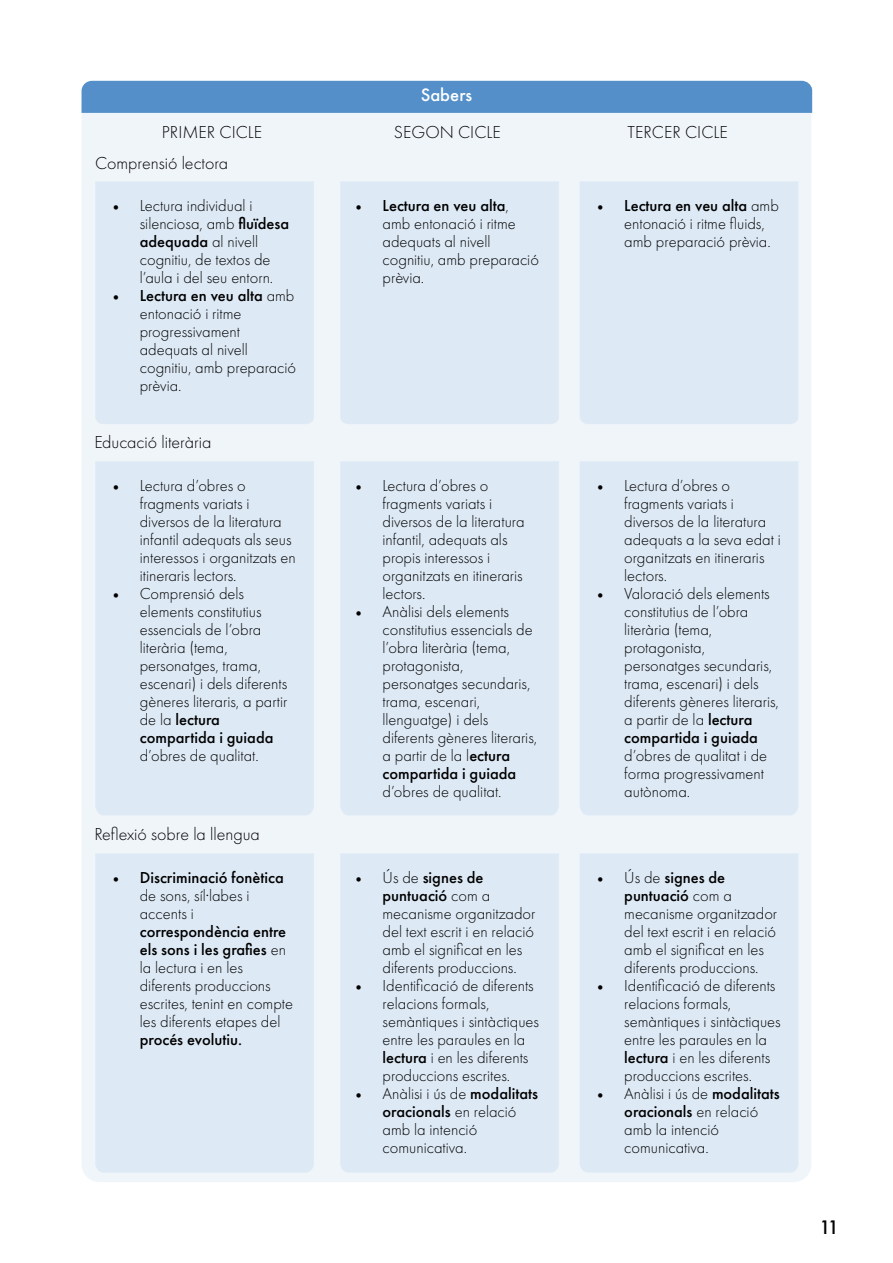
<style>
.page{position:relative;width:893px;height:1263px;background:#fff}
.page>*{position:absolute;margin:0;border:0;box-sizing:border-box;transform-origin:0 0}
.t1{font:300 18px "Futura PT";color:#000}
.t2{font:500 18px "Futura";color:#000}
.t3{font:300 16.5px/18px "Futura PT";color:#000}
.t4{font:500 16.5px "Futura PT";color:#000}
.t5{font:500 16.5px "Futura";color:#fff}
.s1{font-family:"Minion Pro";font-weight:400}
.s2{font-weight:500}
</style>
<div class="page">
<div style="left:82px;top:86px;width:729px;height:1096px;background:#f0f5fa;border-radius:18px"></div>
<div style="left:82px;top:81px;width:730px;height:32px;background:#548fc9"></div>
<div style="left:95px;top:181px;width:219px;height:243px;background:#dde9f5"></div>
<div style="left:95px;top:461px;width:219px;height:354px;background:#dde9f5"></div>
<div style="left:95px;top:853px;width:219px;height:319px;background:#dde9f5"></div>
<div style="left:340px;top:181px;width:219px;height:243px;background:#dde9f5"></div>
<div style="left:340px;top:461px;width:219px;height:354px;background:#dde9f5"></div>
<div style="left:340px;top:853px;width:219px;height:319px;background:#dde9f5"></div>
<div style="left:580px;top:181px;width:218px;height:243px;background:#dde9f5"></div>
<div style="left:580px;top:461px;width:218px;height:354px;background:#dde9f5"></div>
<div style="left:580px;top:854px;width:218px;height:318px;background:#dde9f5"></div>
<p class="t5" style="left:421px;top:84px;width:53px">Sabers</p>
<p class="t1" style="left:162px;top:122px;width:102px">PRIMER CICLE</p>
<p class="t1" style="left:394px;top:122px;width:109px">SEGON CICLE</p>
<p class="t1" style="left:628px;top:122px;width:102px">TERCER CICLE</p>
<p class="t1" style="left:95px;top:153px;width:134px">Comprensió lectora</p>
<p class="t3" style="left:140px;top:197px;width:151px;text-indent:-27px"><span class="s1">•</span> Lectura individual i silenciosa, amb <span class="s2">fluïdesa adequada</span> al nivell cognitiu, de textos de l’aula i del seu entorn.</p>
<p class="t3" style="left:140px;top:287px;width:158px;text-indent:-27px"><span class="s1">•</span> <span class="s2">Lectura en veu alta</span> amb entonació i ritme progressivament adequats al nivell cognitiu, amb preparació prèvia.</p>
<p class="t1" style="left:94px;top:431px;width:118px">Educació literària</p>
<p class="t3" style="left:140px;top:476px;width:158px;text-indent:-27px"><span class="s1">•</span> Lectura d’obres o fragments variats i diversos de la literatura infantil adequats als seus interessos i organitzats en itineraris lectors.</p>
<p class="t3" style="left:140px;top:584px;width:149px;text-indent:-27px"><span class="s1">•</span> Comprensió dels elements constitutius essencials de l’obra literària (tema, personatges, trama, escenari) i dels diferents gèneres literaris, a partir de la <span class="s2">lectura compartida i guiada</span></p>
<p class="t3" style="left:140px;top:746px;width:121px">d’obres de qualitat.</p>
<p class="t1" style="left:94px;top:824px;width:167px">Reflexió sobre la llengua</p>
<p class="t3" style="left:140px;top:869px;width:145px;text-indent:-27px"><span class="s1">•</span> <span class="s2">Discriminació fonètica </span>de sons, síl·labes i accents i</p>
<p class="t3" style="left:140px;top:923px;width:155px"><span class="s2">correspondència entre els sons i les grafies</span> en la lectura i en les diferents produccions escrites, tenint en compte les diferents etapes del</p>
<p class="t4" style="left:140px;top:1030px;width:104px">procés evolutiu.</p>
<p class="t3" style="left:383px;top:197px;width:158px;text-indent:-27px"><span class="s1">•</span> <span class="s2">Lectura en veu alta</span>, amb entonació i ritme adequats al nivell cognitiu, amb preparació prèvia.</p>
<p class="t3" style="left:624px;top:197px;width:156px;text-indent:-27px"><span class="s1">•</span> <span class="s2">Lectura en veu alta</span> amb entonació i ritme fluids, amb preparació prèvia.</p>
<p class="t3" style="left:383px;top:476px;width:143px;text-indent:-27px"><span class="s1">•</span> Lectura d’obres o fragments variats i diversos de la literatura infantil, adequats als propis interessos i organitzats en itineraris lectors.</p>
<p class="t3" style="left:383px;top:602px;width:156px;text-indent:-27px"><span class="s1">•</span> Anàlisi dels elements constitutius essencials de l’obra literària (tema, protagonista, personatges secundaris, trama, escenari, llenguatge) i dels diferents gèneres literaris, a partir de la l<span class="s2">ectura compartida i guiada</span></p>
<p class="t3" style="left:383px;top:782px;width:121px">d’obres de qualitat.</p>
<p class="t3" style="left:383px;top:869px;width:154px;text-indent:-27px"><span class="s1">•</span> Ús de <span class="s2">signes de puntuació</span> com a mecanisme organitzador del text escrit i en relació amb el significat en les diferents produccions.</p>
<p class="t3" style="left:383px;top:977px;width:158px;text-indent:-27px"><span class="s1">•</span> Identificació de diferents relacions formals, semàntiques i sintàctiques entre les paraules en la <span class="s2">lectura</span> i en les diferents produccions escrites.</p>
<p class="t3" style="left:383px;top:1085px;width:157px;text-indent:-27px"><span class="s1">•</span> Anàlisi i ús de <span class="s2">modalitats oracionals</span> en relació amb la intenció comunicativa.</p>
<p class="t3" style="left:624px;top:476px;width:158px;text-indent:-27px"><span class="s1">•</span> Lectura d’obres o fragments variats i diversos de la literatura adequats a la seva edat i organitzats en itineraris lectors.</p>
<p class="t3" style="left:624px;top:584px;width:156px;text-indent:-27px"><span class="s1">•</span> Valoració dels elements constitutius de l’obra literària (tema, protagonista, personatges secundaris, trama, escenari) i dels diferents gèneres literaris, a partir de la <span class="s2">lectura compartida i guiada</span></p>
<p class="t3" style="left:624px;top:747px;width:144px">d’obres de qualitat i de forma progressivament autònoma.</p>
<p class="t3" style="left:624px;top:869px;width:154px;text-indent:-27px"><span class="s1">•</span> Ús de <span class="s2">signes de puntuació</span> com a mecanisme organitzador del text escrit i en relació amb el significat en les diferents produccions.</p>
<p class="t3" style="left:624px;top:977px;width:158px;text-indent:-27px"><span class="s1">•</span> Identificació de diferents relacions formals, semàntiques i sintàctiques entre les paraules en la <span class="s2">lectura</span> i en les diferents produccions escrites.</p>
<p class="t3" style="left:624px;top:1085px;width:157px;text-indent:-27px"><span class="s1">•</span> Anàlisi i ús de <span class="s2">modalitats oracionals</span> en relació amb la intenció comunicativa.</p>
<p class="t2" style="left:819px;top:1215px;width:21px">11</p>
</div>
